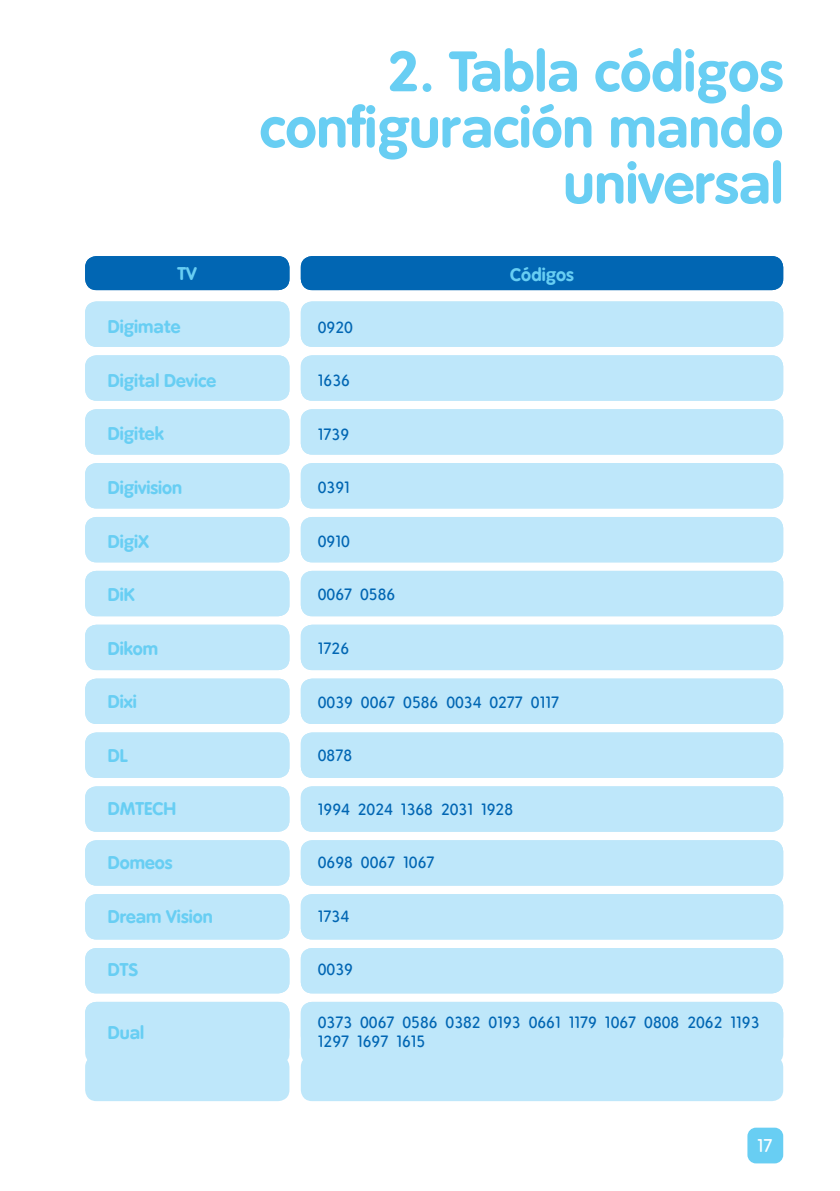
<style>
.page{position:relative;width:840px;height:1191px;background:#fff}
.page>*{position:absolute;margin:0;border:0;box-sizing:border-box;transform-origin:0 0}
.t1{font:700 56px/56px "Telecable";color:#68cef3;text-align:right}
.t2{font:700 18px "Telecable";color:#68cef3}
.t3{font:18px "Telecable";color:#fff}
.t4{font:16px/19.2px "Telecable";color:#0166b3}
</style>
<div class="page">
<div style="left:747px;top:1127px;width:35px;height:36px;background:#68cef3;border-radius:9px"></div>
<div style="left:300px;top:1055px;width:482px;height:46px;background:#bee7fa;border-radius:11px"></div>
<div style="left:85px;top:1055px;width:204px;height:46px;background:#bee7fa;border-radius:11px"></div>
<div style="left:300px;top:256px;width:482px;height:34px;background:#0166b3;border-radius:11px"></div>
<div style="left:300px;top:301px;width:482px;height:46px;background:#bee7fa;border-radius:11px"></div>
<div style="left:300px;top:355px;width:482px;height:46px;background:#bee7fa;border-radius:11px"></div>
<div style="left:300px;top:409px;width:482px;height:45px;background:#bee7fa;border-radius:11px"></div>
<div style="left:300px;top:463px;width:482px;height:45px;background:#bee7fa;border-radius:11px"></div>
<div style="left:300px;top:517px;width:482px;height:45px;background:#bee7fa;border-radius:11px"></div>
<div style="left:300px;top:571px;width:482px;height:45px;background:#bee7fa;border-radius:11px"></div>
<div style="left:300px;top:625px;width:482px;height:45px;background:#bee7fa;border-radius:11px"></div>
<div style="left:300px;top:678px;width:482px;height:46px;background:#bee7fa;border-radius:11px"></div>
<div style="left:300px;top:732px;width:482px;height:46px;background:#bee7fa;border-radius:11px"></div>
<div style="left:300px;top:786px;width:482px;height:45px;background:#bee7fa;border-radius:11px"></div>
<div style="left:300px;top:840px;width:482px;height:45px;background:#bee7fa;border-radius:11px"></div>
<div style="left:300px;top:894px;width:482px;height:45px;background:#bee7fa;border-radius:11px"></div>
<div style="left:300px;top:948px;width:482px;height:45px;background:#bee7fa;border-radius:11px"></div>
<div style="left:300px;top:1002px;width:482px;height:62px;background:#bee7fa;border-radius:11px"></div>
<div style="left:85px;top:256px;width:204px;height:34px;background:#0166b3;border-radius:11px"></div>
<div style="left:85px;top:301px;width:204px;height:46px;background:#bee7fa;border-radius:11px"></div>
<div style="left:85px;top:355px;width:204px;height:46px;background:#bee7fa;border-radius:11px"></div>
<div style="left:85px;top:409px;width:204px;height:45px;background:#bee7fa;border-radius:11px"></div>
<div style="left:85px;top:463px;width:204px;height:45px;background:#bee7fa;border-radius:11px"></div>
<div style="left:85px;top:517px;width:204px;height:45px;background:#bee7fa;border-radius:11px"></div>
<div style="left:85px;top:571px;width:204px;height:45px;background:#bee7fa;border-radius:11px"></div>
<div style="left:85px;top:625px;width:204px;height:45px;background:#bee7fa;border-radius:11px"></div>
<div style="left:85px;top:678px;width:204px;height:46px;background:#bee7fa;border-radius:11px"></div>
<div style="left:85px;top:732px;width:204px;height:46px;background:#bee7fa;border-radius:11px"></div>
<div style="left:85px;top:786px;width:204px;height:45px;background:#bee7fa;border-radius:11px"></div>
<div style="left:85px;top:840px;width:204px;height:45px;background:#bee7fa;border-radius:11px"></div>
<div style="left:85px;top:894px;width:204px;height:45px;background:#bee7fa;border-radius:11px"></div>
<div style="left:85px;top:948px;width:204px;height:45px;background:#bee7fa;border-radius:11px"></div>
<div style="left:85px;top:1002px;width:204px;height:62px;background:#bee7fa;border-radius:11px"></div>
<h1 class="t1" style="left:259px;top:43px;width:525px">2. Tabla códigos configuración mando universal</h1>
<p class="t2" style="left:177px;top:263px;width:21px">TV</p>
<p class="t2" style="left:510px;top:264px;width:65px">Códigos</p>
<p class="t2" style="left:108px;top:316px;width:74px">Digimate</p>
<p class="t4" style="left:317px;top:317px;width:37px">0920</p>
<p class="t2" style="left:108px;top:370px;width:110px">Digital Device</p>
<p class="t4" style="left:317px;top:371px;width:34px">1636</p>
<p class="t2" style="left:108px;top:423px;width:57px">Digitek</p>
<p class="t4" style="left:317px;top:424px;width:33px">1739</p>
<p class="t2" style="left:108px;top:477px;width:76px">Digivision</p>
<p class="t4" style="left:317px;top:478px;width:34px">0391</p>
<p class="t2" style="left:108px;top:531px;width:43px">DigiX</p>
<p class="t4" style="left:317px;top:531px;width:34px">0910</p>
<p class="t2" style="left:108px;top:584px;width:28px">DiK</p>
<p class="t4" style="left:317px;top:585px;width:79px">0067 0586</p>
<p class="t2" style="left:108px;top:638px;width:52px">Dikom</p>
<p class="t4" style="left:317px;top:638px;width:33px">1726</p>
<p class="t2" style="left:108px;top:691px;width:30px">Dixi</p>
<p class="t4" style="left:317px;top:692px;width:243px">0039 0067 0586 0034 0277 0117</p>
<p class="t2" style="left:108px;top:745px;width:21px">DL</p>
<p class="t4" style="left:317px;top:746px;width:36px">0878</p>
<p class="t2" style="left:108px;top:798px;width:70px">DMTECH</p>
<p class="t4" style="left:317px;top:799px;width:197px">1994 2024 1368 2031 1928</p>
<p class="t2" style="left:108px;top:852px;width:66px">Domeos</p>
<p class="t4" style="left:317px;top:853px;width:118px">0698 0067 1067</p>
<p class="t2" style="left:108px;top:905px;width:106px">Dream Vision</p>
<p class="t4" style="left:317px;top:906px;width:33px">1734</p>
<p class="t2" style="left:108px;top:959px;width:32px">DTS</p>
<p class="t4" style="left:317px;top:960px;width:37px">0039</p>
<p class="t2" style="left:108px;top:1021px;width:38px">Dual</p>
<p class="t4" style="left:317px;top:1013px;width:443px">0373 0067 0586 0382 0193 0661 1179 1067 0808 2062 1193<br>1297 1697 1615</p>
<p class="t3" style="left:756px;top:1134px;width:17px">17</p>
</div>
